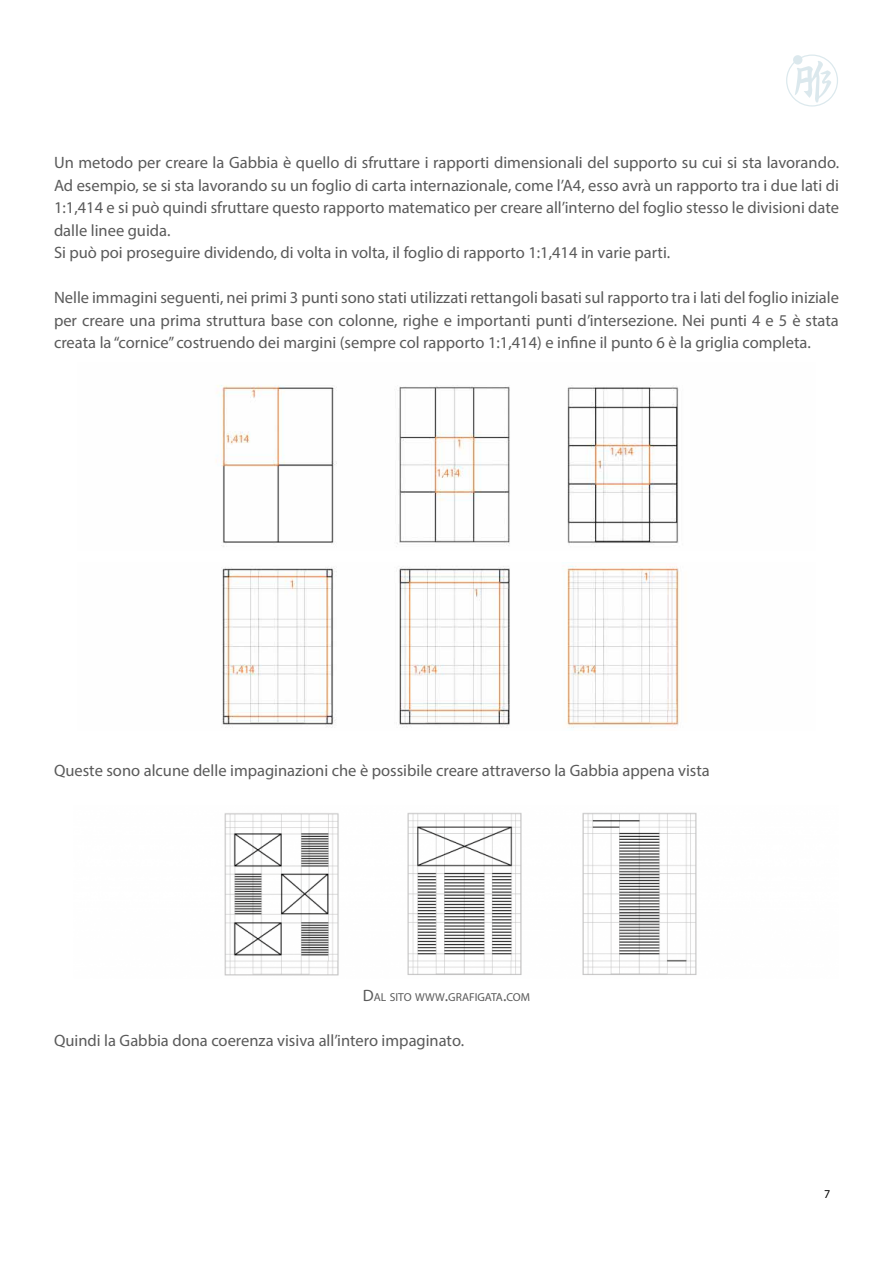
<style>
.page{position:relative;width:893px;height:1263px;background:#fff}
.page>*{position:absolute;margin:0;border:0;box-sizing:border-box;transform-origin:0 0}
.t1{font:16.5px/22.5px "Myriad Pro";color:#5a5a5a}
.t2{font:12px "Myriad Pro";color:#000}
.t3{font:11.55px "Myriad Pro";color:#5a5a5a}
.s1{font-size:16.5px}
</style>
<div class="page">
<svg style="left:786px;top:54px;width:52px;height:53px"></svg>
<div style="left:793px;top:55px;width:9px;height:10px;background:#dbe8ed;border-radius:50%"></div>
<img style="left:216px;top:385px;width:463px;height:162px">
<img style="left:222px;top:565px;width:458px;height:163px">
<img style="left:224px;top:812px;width:473px;height:164px">
<p class="t1" style="left:54px;top:151px;width:787px">Un metodo per creare la Gabbia è quello di sfruttare i rapporti dimensionali del supporto su cui si sta lavorando.<br>Ad esempio, se si sta lavorando su un foglio di carta internazionale, come l’A4, esso avrà un rapporto tra i due lati di 1:1,414 e si può quindi sfruttare questo rapporto matematico per creare all’interno del foglio stesso le divisioni date dalle linee guida.<br>Si può poi proseguire dividendo, di volta in volta, il foglio di rapporto 1:1,414 in varie parti.</p>
<p class="t1" style="left:54px;top:286px;width:786px;text-align:justify">Nelle immagini seguenti, nei primi 3 punti sono stati utilizzati rettangoli basati sul rapporto tra i lati del foglio iniziale per creare una prima struttura base con colonne, righe e importanti punti d’intersezione. Nei punti 4 e 5 è stata creata la “cornice” costruendo dei margini (sempre col rapporto 1:1,414) e infine il punto 6 è la griglia completa.</p>
<p class="t1" style="left:54px;top:759px;width:657px">Queste sono alcune delle impaginazioni che è possibile creare attraverso la Gabbia appena vista</p>
<p class="t3" style="left:363px;top:990px;width:39px"><span class="s1">D</span>AL SITO</p>
<p class="t3" style="left:415px;top:990px;width:116px">WWW<span class="s1">.</span>GRAFIGATA<span class="s1">.</span>COM</p>
<p class="t1" style="left:54px;top:1029px;width:412px">Quindi la Gabbia dona coerenza visiva all’intero impaginato.</p>
<p class="t2" style="left:824px;top:1186px;width:8px">7</p>
</div>
